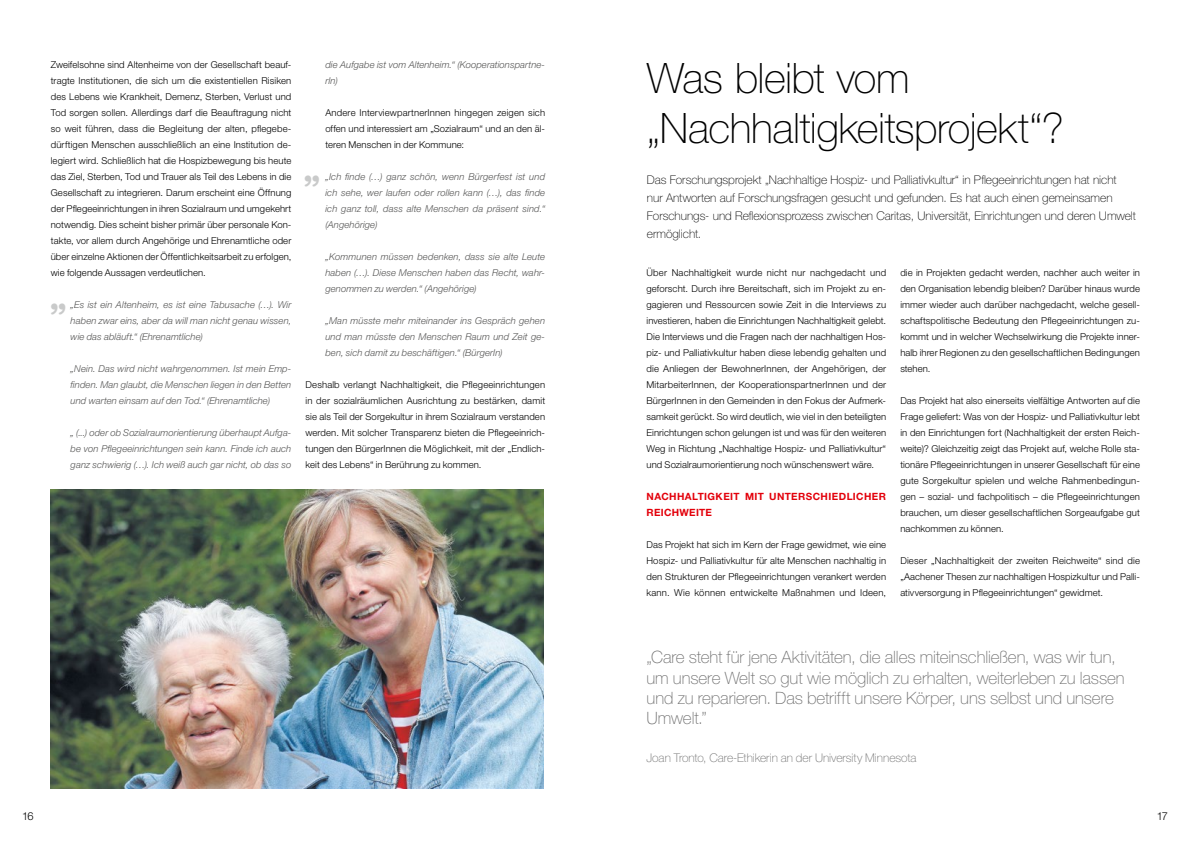
<style>
.page{position:relative;width:1191px;height:842px;background:#fff}
.page>*{position:absolute;margin:0;border:0;box-sizing:border-box;transform-origin:0 0}
.t1{font:100 42px/50.4px "Helvetica Neue";letter-spacing:-.015em;color:#000}
.t2{font:700 condensed 40px "Helvetica Rounded";color:#c9caca}
.t3{font:100 17px/20.4px "Helvetica Neue";letter-spacing:-.005em;color:#6e6e6e}
.t4{font:100 12px/18px "Helvetica Neue";color:#000}
.t5{font:100 12px "Helvetica Neue";letter-spacing:-.005em;color:#6e6e6e}
.t6{font:300 11px "Helvetica Neue";color:#000}
.t7{font:700 10px/16px "Helvetica Neue";letter-spacing:.04em;color:#e3000b}
.t8{font:300 9.5px/16px "Helvetica Neue";letter-spacing:.01em;color:#000;text-align:justify}
.t9{font:italic 300 9.5px/16px "Helvetica Neue";letter-spacing:.01em;color:#565655;text-align:justify}
</style>
<div class="page">
<img style="left:51px;top:489px;width:493px;height:299px">
<p class="t8" style="left:51px;top:56px;width:242px">Zweifelsohne sind Altenheime von der Gesellschaft beauf&shy;tragte Institutionen, die sich um die existentiellen Risiken des Lebens wie Krankheit, Demenz, Sterben, Verlust und Tod sorgen sollen. Allerdings darf die Beauftragung nicht so weit führen, dass die Begleitung der alten, pflegebe&shy;dürftigen Menschen ausschließlich an eine Institution de&shy;legiert wird. Schließlich hat die Hospizbewegung bis heute das Ziel, Sterben, Tod und Trauer als Teil des Lebens in die Gesellschaft zu integrieren. Darum erscheint eine Öffnung der Pflegeeinrichtungen in ihren Sozialraum und umgekehrt notwendig. Dies scheint bisher primär über personale Kon&shy;takte, vor allem durch Angehörige und Ehrenamtliche oder über einzelne Aktionen der Öffentlichkeitsarbeit zu erfolgen, wie folgende Aussagen verdeutlichen.</p>
<p class="t9" style="left:71px;top:296px;width:222px">„Es ist ein Altenheim, es ist eine Tabusache (…). Wir haben zwar eins, aber da will man nicht genau wissen, wie das abläuft.“ (Ehrenamtliche)</p>
<p class="t9" style="left:71px;top:360px;width:222px">„Nein. Das wird nicht wahrgenommen. Ist mein Emp&shy;finden. Man glaubt, die Menschen liegen in den Betten und warten einsam auf den Tod.“ (Ehrenamtliche)</p>
<p class="t9" style="left:71px;top:424px;width:222px">„ (...) oder ob Sozialraumorientierung überhaupt Aufga&shy;be von Pflegeeinrichtungen sein kann. Finde ich auch ganz schwierig (…). Ich weiß auch gar nicht, ob das so</p>
<h2 class="t2" style="left:50px;top:271px;width:19px">„</h2>
<p class="t9" style="left:325px;top:56px;width:221px">die Aufgabe ist vom Altenheim.“ (Kooperationspartne&shy;rIn)</p>
<p class="t8" style="left:325px;top:104px;width:221px">Andere InterviewpartnerInnen hingegen zeigen sich offen und interessiert am „Sozialraum“ und an den äl&shy;teren Menschen in der Kommune:</p>
<p class="t9" style="left:325px;top:168px;width:221px">„Ich finde (…) ganz schön, wenn Bürgerfest ist und ich sehe, wer laufen oder rollen kann (…), das finde ich ganz toll, dass alte Menschen da präsent sind.“ (Angehörige)</p>
<p class="t9" style="left:325px;top:248px;width:221px">„Kommunen müssen bedenken, dass sie alte Leute haben (…). Diese Menschen haben das Recht, wahr&shy;genommen zu werden.“ (Angehörige)</p>
<p class="t9" style="left:325px;top:312px;width:221px">„Man müsste mehr miteinander ins Gespräch gehen und man müsste den Menschen Raum und Zeit ge&shy;ben, sich damit zu beschäftigen.“ (BürgerIn)</p>
<p class="t8" style="left:305px;top:376px;width:241px">Deshalb verlangt Nachhaltigkeit, die Pflegeeinrichtungen in der sozialräumlichen Ausrichtung zu bestärken, damit sie als Teil der Sorgekultur in ihrem Sozialraum verstanden werden. Mit solcher Transparenz bieten die Pflegeeinrich&shy;tungen den BürgerInnen die Möglichkeit, mit der „Endlich&shy;keit des Lebens“ in Berührung zu kommen.</p>
<h2 class="t2" style="left:303px;top:143px;width:19px">„</h2>
<h1 class="t1" style="left:647px;top:53px;width:418px">Was bleibt vom „Nachhaltigkeitsprojekt“?</h1>
<p class="t4" style="left:647px;top:171px;width:490px">Das Forschungsprojekt „Nachhaltige Hospiz- und Palliativkultur“ in Pflegeeinrichtungen hat nicht<br>nur Antworten auf Forschungsfragen gesucht und gefunden. Es hat auch einen gemeinsamen Forschungs- und Reflexionsprozess zwischen Caritas, Universität, Einrichtungen und deren Umwelt ermöglicht.</p>
<p class="t8" style="left:900px;top:264px;width:241px">die in Projekten gedacht werden, nachher auch weiter in den Organisation lebendig bleiben? Darüber hinaus wurde immer wieder auch darüber nachgedacht, welche gesell&shy;schaftspolitische Bedeutung den Pflegeeinrichtungen zu&shy;kommt und in welcher Wechselwirkung die Projekte inner&shy;halb ihrer Regionen zu den gesellschaftlichen Bedingungen stehen.</p>
<p class="t8" style="left:900px;top:392px;width:241px">Das Projekt hat also einerseits vielfältige Antworten auf die Frage geliefert: Was von der Hospiz- und Palliativkultur lebt in den Einrichtungen fort (Nachhaltigkeit der ersten Reich&shy;weite)? Gleichzeitig zeigt das Projekt auf, welche Rolle sta&shy;tionäre Pflegeeinrichtungen in unserer Gesellschaft für eine gute Sorgekultur spielen und welche Rahmenbedingun&shy;gen – sozial- und fachpolitisch – die Pflegeeinrichtungen brauchen, um dieser gesellschaftlichen Sorgeaufgabe gut nachkommen zu können.</p>
<p class="t8" style="left:900px;top:552px;width:241px">Dieser „Nachhaltigkeit der zweiten Reichweite“ sind die „Aachener Thesen zur nachhaltigen Hospizkultur und Palli&shy;ativversorgung in Pflegeeinrichtungen“ gewidmet.</p>
<p class="t8" style="left:646px;top:264px;width:241px">Über Nachhaltigkeit wurde nicht nur nachgedacht und geforscht. Durch ihre Bereitschaft, sich im Projekt zu en&shy;gagieren und Ressourcen sowie Zeit in die Interviews zu investieren, haben die Einrichtungen Nachhaltigkeit gelebt.<br>Die Interviews und die Fragen nach der nachhaltigen Hos&shy;piz- und Palliativkultur haben diese lebendig gehalten und die Anliegen der BewohnerInnen, der Angehörigen, der MitarbeiterInnen, der KooperationspartnerInnen und der BürgerInnen in den Gemeinden in den Fokus der Aufmerk&shy;samkeit gerückt. So wird deutlich, wie viel in den beteiligten Einrichtungen schon gelungen ist und was für den weiteren Weg in Richtung „Nachhaltige Hospiz- und Palliativkultur“ und Sozialraumorientierung noch wünschenswert wäre.</p>
<p class="t7" style="left:646px;top:488px;width:241px">NACHHALTIGKEIT MIT UNTERSCHIEDLICHER<br>REICHWEITE</p>
<p class="t8" style="left:646px;top:536px;width:241px">Das Projekt hat sich im Kern der Frage gewidmet, wie eine Hospiz- und Palliativkultur für alte Menschen nachhaltig in den Strukturen der Pflegeeinrichtungen verankert werden kann. Wie können entwickelte Maßnahmen und Ideen,</p>
<h3 class="t3" style="left:646px;top:647px;width:479px">„Care steht für jene Aktivitäten, die alles miteinschließen, was wir tun, um unsere Welt so gut wie möglich zu erhalten, weiterleben zu lassen und zu reparieren. Das betrifft unsere Körper, uns selbst und unsere Umwelt.”</h3>
<p class="t5" style="left:646px;top:751px;width:271px">Joan Tronto, Care-Ethikerin an der University Minnesota</p>
<p class="t6" style="left:22px;top:809px;width:13px">16</p>
<p class="t6" style="left:1156px;top:809px;width:13px">17</p>
</div>
